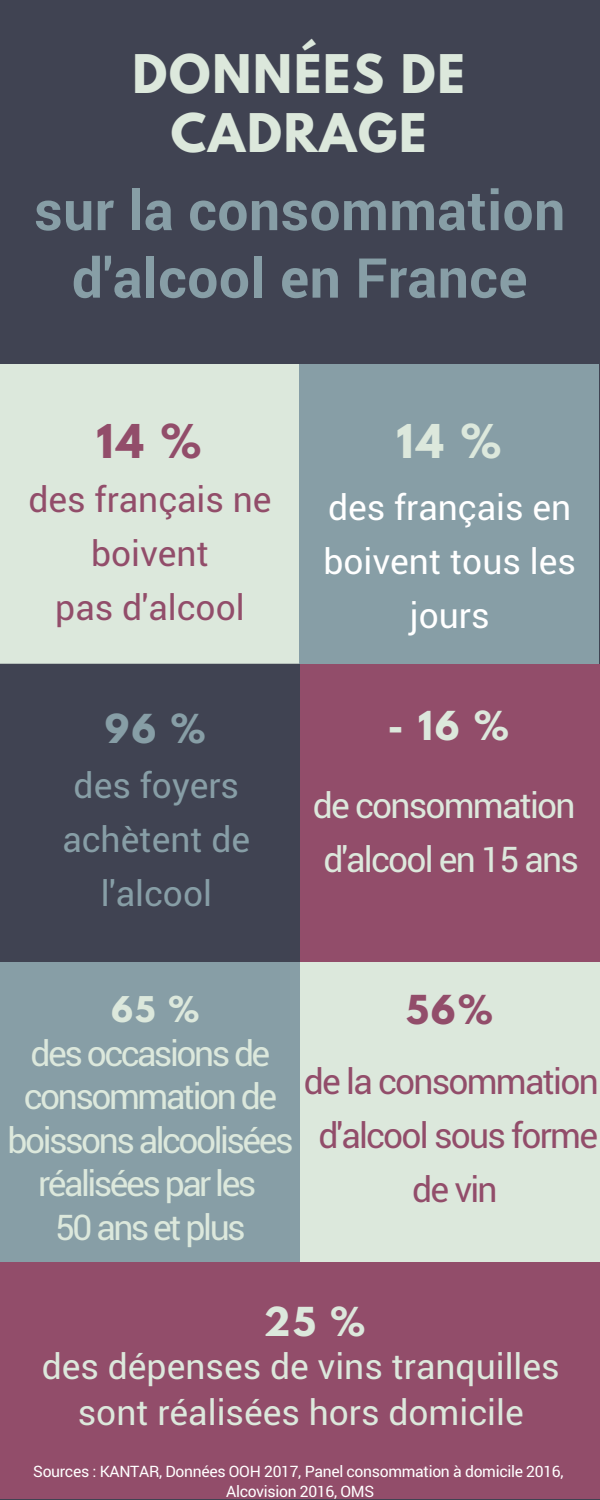
<style>
.page{position:relative;width:600px;height:1500px;background:#404352}
.page>*{position:absolute;margin:0;border:0;box-sizing:border-box;transform-origin:0 0}
.t1{font:700 55px/67.5px "Roboto";letter-spacing:.01em;color:#879ea6;text-align:center}
.t2{font:700 47.2px/59.2px "League Spartan";letter-spacing:.04em;color:#dce8dc;text-align:center}
.t3{font:700 41.3px "League Spartan";color:#924d6a}
.t4{font:700 41.3px "League Spartan";color:#dce8dc}
.t5{font:35.4px/43.5px "Roboto";letter-spacing:-.07em;color:#dce8dc;text-align:center}
.t6{font:35.4px/45.8px "Roboto";color:#dce8dc;text-align:center}
.t7{font:35.4px/54px "Roboto";letter-spacing:-.05em;color:#924d6a;text-align:center}
.t8{font:35.4px/54px "Roboto";color:#fff;text-align:center}
.t9{font:35.4px/54px "Roboto";color:#924d6a;text-align:center}
.t10{font:35.4px/54px "Roboto";letter-spacing:-.05em;color:#dce8dc;text-align:center}
.t11{font:35.4px/54px "Roboto";color:#879ea6;text-align:center}
.t12{font:700 35.4px "League Spartan";color:#dce8dc}
.t13{font:700 35.4px "League Spartan";color:#879ea6}
.t14{font:700 35.4px "League Spartan";color:#924d6a}
.t15{font:700 31.4px "League Spartan";color:#dce8dc}
.t16{font:15.7px/19.5px "Roboto";letter-spacing:-.02em;color:#fff;text-align:center}
</style>
<div class="page">
<div style="left:299px;top:364px;width:300px;height:300px;background:#879ea6"></div>
<div style="left:0;top:364px;width:299px;height:300px;background:#dce8dc"></div>
<div style="left:300px;top:664px;width:300px;height:300px;background:#924d6a"></div>
<div style="left:0;top:962px;width:300px;height:300px;background:#879ea6"></div>
<div style="left:300px;top:962px;width:300px;height:300px;background:#dce8dc"></div>
<div style="left:0;top:1262px;width:600px;height:237px;background:#924d6a"></div>
<h2 class="t2" style="left:132px;top:50px;width:334px">DONNÉES DE<br>CADRAGE</h2>
<h1 class="t1" style="left:34px;top:175px;width:533px">sur la consommation d'alcool en France</h1>
<h3 class="t3" style="left:96px;top:421px;width:106px">14 %</h3>
<h3 class="t9" style="left:28px;top:471px;width:245px">des français ne boivent<br>pas d'alcool</h3>
<h3 class="t13" style="left:105px;top:711px;width:102px">96 %</h3>
<h3 class="t11" style="left:62px;top:757px;width:189px">des foyers achètent de l'alcool</h3>
<h3 class="t4" style="left:396px;top:420px;width:106px">14 %</h3>
<h3 class="t8" style="left:323px;top:479px;width:254px">des français en boivent tous les jours</h3>
<h3 class="t12" style="left:388px;top:708px;width:122px">-16%</h3>
<h3 class="t10" style="left:313px;top:777px;width:268px">de consommation d'alcool en 15 ans</h3>
<h3 class="t15" style="left:111px;top:994px;width:89px">65 %</h3>
<h3 class="t14" style="left:406px;top:992px;width:88px">56%</h3>
<h3 class="t5" style="left:7px;top:1030px;width:288px">des occasions de consommation de boissons alcoolisées réalisées par les<br>50 ans et plus</h3>
<h3 class="t7" style="left:304px;top:1053px;width:296px">de la consommation d'alcool sous forme de vin</h3>
<h3 class="t12" style="left:264px;top:1304px;width:103px">25 %</h3>
<h3 class="t6" style="left:42px;top:1343px;width:519px">des dépenses de vins tranquilles sont réalisées hors domicile</h3>
<p class="t16" style="left:33px;top:1461px;width:532px">Sources : KANTAR, Données OOH 2017, Panel consommation à domicile 2016,<br>Alcovision 2016, OMS</p>
</div>
